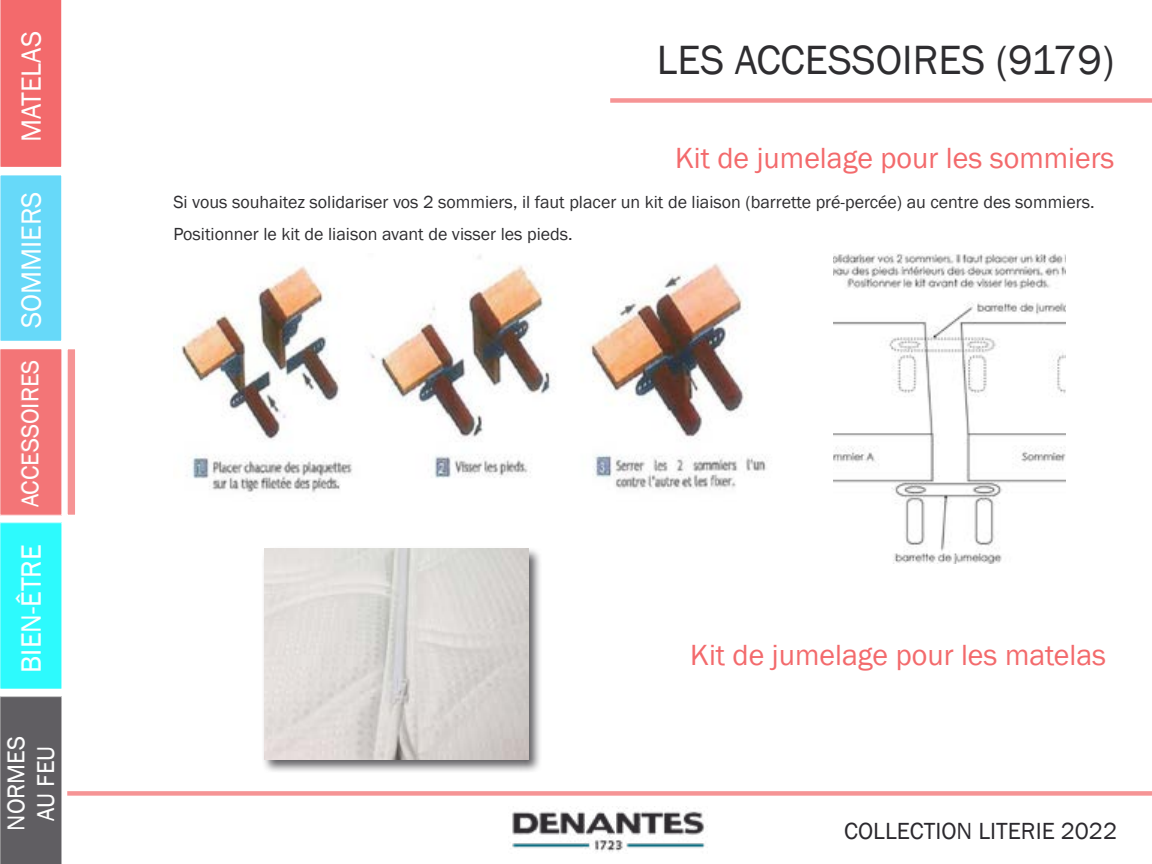
<style>
.page{position:relative;width:1152px;height:864px;background:#fff}
.page>*{position:absolute;margin:0;border:0;box-sizing:border-box;transform-origin:0 0}
.t1{font:42px "Franklin Gothic";color:#2e2d30}
.t2{font:30px "Franklin Gothic";color:#f36a6c}
.t3{font:28.5px "Franklin Gothic";color:#fff}
.t4{font:24.75px/29.7px "Franklin Gothic";color:#fff;text-align:center}
.t5{font:24px "Franklin Gothic";color:#2b292e}
.t6{font:18px/32.4px "Franklin Gothic";color:#2e2d30}
</style>
<div class="page">
<img style="left:512px;top:808px;width:193px;height:44px">
<hr style="left:1151px;top:696px;width:1px;height:168px;background:#2b292e">
<img style="left:833px;top:254px;width:232px;height:309px">
<img style="left:173px;top:256px;width:594px;height:237px">
<div style="left:261px;top:546px;width:281px;height:227px;background:#2b292e;opacity:.75"></div>
<img style="left:264px;top:549px;width:264px;height:210px">
<div style="left:0;top:0;width:62px;height:167px;background:#f36a6c"></div>
<div style="left:0;top:175px;width:62px;height:166px;background:#67d9f9"></div>
<div style="left:0;top:522px;width:62px;height:167px;background:#2dfafd"></div>
<div style="left:0;top:696px;width:62px;height:168px;background:#605e62"></div>
<div style="left:0;top:349px;width:62px;height:167px;background:#f37577"></div>
<div style="left:67px;top:791px;width:1085px;height:5px;background:#f69495"></div>
<div style="left:610px;top:98px;width:542px;height:5px;background:#f69495"></div>
<div style="left:66px;top:348px;width:11px;height:168px;background:#f69495;border:2px solid #fff"></div>
<h3 class="t3" style="left:14px;top:142px;width:113px;rotate:-90deg">MATELAS</h3>
<h3 class="t3" style="left:14px;top:328px;width:138px;rotate:-90deg">SOMMIERS</h3>
<h3 class="t4" style="left:16px;top:507px;width:149px;rotate:-90deg">ACCESSOIRES</h3>
<h3 class="t3" style="left:14px;top:673px;width:130px;rotate:-90deg">BIEN-ÊTRE</h3>
<h3 class="t4" style="left:2px;top:831px;width:96px;rotate:-90deg">NORMES<br>AU FEU</h3>
<h1 class="t1" style="left:657px;top:33px;width:459px">LES ACCESSOIRES (9179)</h1>
<h2 class="t2" style="left:675px;top:140px;width:441px">Kit de jumelage pour les sommiers</h2>
<p class="t6" style="left:173px;top:186px;width:923px">Si vous souhaitez solidariser vos 2 sommiers, il faut placer un kit de liaison (barrette pré-percée) au centre des sommiers.<br>Positionner le kit de liaison avant de visser les pieds.</p>
<h2 class="t2" style="left:690px;top:636px;width:417px">Kit de jumelage pour les matelas</h2>
<h3 class="t5" style="left:844px;top:816px;width:274px">COLLECTION LITERIE 2022</h3>
</div>
